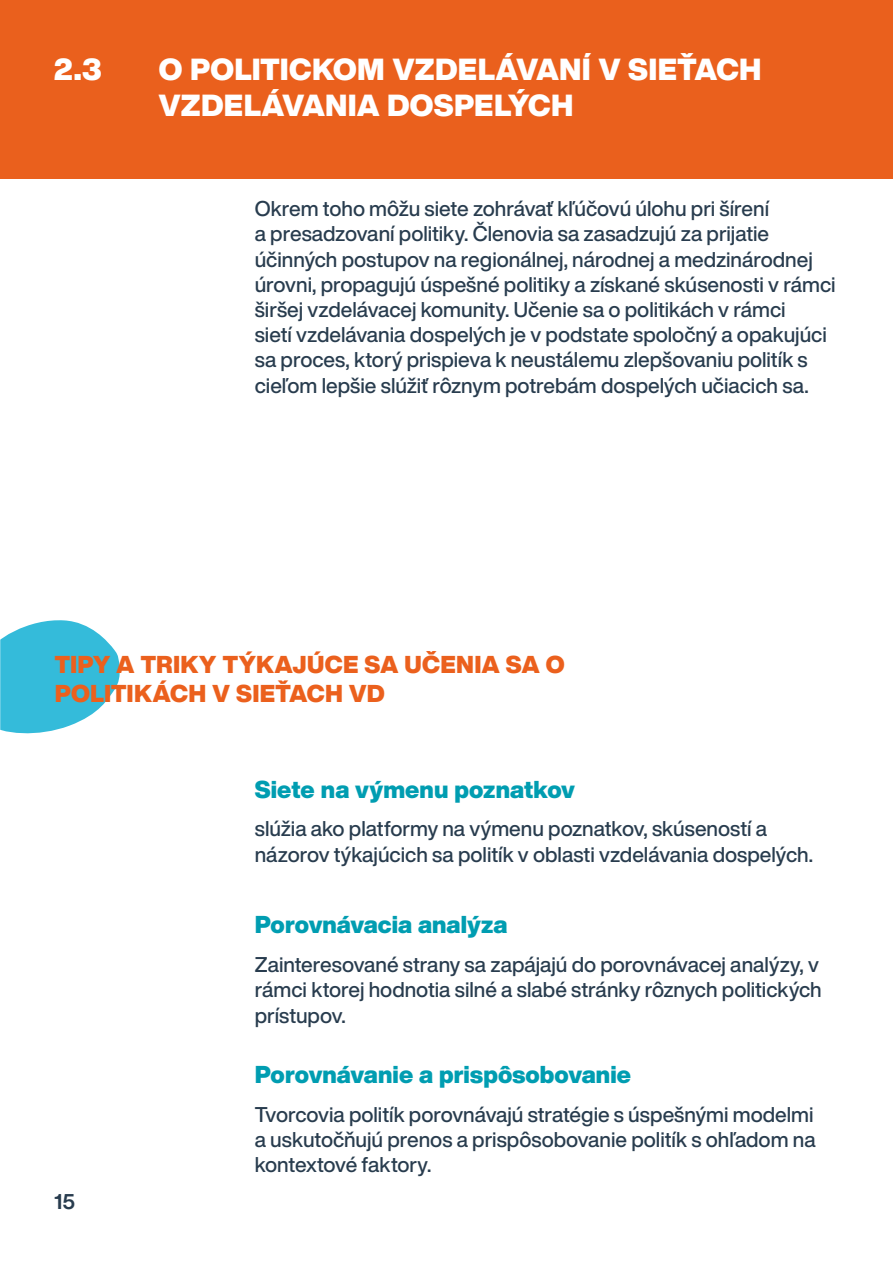
<style>
.page{position:relative;width:893px;height:1263px;background:#fff}
.page>*{position:absolute;margin:0;border:0;box-sizing:border-box;transform-origin:0 0}
.t1{font:900 30px/36px "Helvetica Now Display";letter-spacing:.01em;color:#fff}
.t2{font:900 24px "Helvetica Now Display";letter-spacing:.005em;color:#009db1}
.t3{font:900 24px/28.8px "Helvetica Now Display";letter-spacing:.01em;color:#eb601d}
.t4{font:500 21px/25.2px "Helvetica Now Display";color:#283c4e}
.t5{font:700 21px "Helvetica Now Display";color:#283c4e}
</style>
<div class="page">
<div style="left:0;top:0;width:893px;height:179px;background:#ea601d"></div>
<svg style="left:0;top:620px;width:120px;height:114px"></svg>
<h1 class="t1" style="left:54px;top:52px;width:49px">2.3</h1>
<h1 class="t1" style="left:159px;top:52px;width:604px">O POLITICKOM VZDELÁVANÍ V SIEŤACH<br>VZDELÁVANIA DOSPELÝCH</h1>
<p class="t4" style="left:255px;top:196px;width:582px">Okrem toho môžu siete zohrávať kľúčovú úlohu pri šírení<br>a presadzovaní politiky. Členovia sa zasadzujú za prijatie účinných postupov na regionálnej, národnej a medzinárodnej úrovni, propagujú úspešné politiky a získané skúsenosti v rámci širšej vzdelávacej komunity. Učenie sa o politikách v rámci<br>sietí vzdelávania dospelých je v podstate spoločný a opakujúci sa proces, ktorý prispieva k neustálemu zlepšovaniu politík s cieľom lepšie slúžiť rôznym potrebám dospelých učiacich sa.</p>
<p class="t3" style="left:55px;top:650px;width:512px">TIPY A TRIKY TÝKAJÚCE SA UČENIA SA O<br>POLITIKÁCH V SIEŤACH VD</p>
<p class="t2" style="left:255px;top:772px;width:322px">Siete na výmenu poznatkov</p>
<p class="t4" style="left:255px;top:816px;width:560px">slúžia ako platformy na výmenu poznatkov, skúseností a názorov týkajúcich sa politík v oblasti vzdelávania dospelých.</p>
<p class="t2" style="left:255px;top:908px;width:254px">Porovnávacia analýza</p>
<p class="t4" style="left:255px;top:952px;width:569px">Zainteresované strany sa zapájajú do porovnávacej analýzy, v rámci ktorej hodnotia silné a slabé stránky rôznych politických prístupov.</p>
<p class="t2" style="left:255px;top:1058px;width:378px">Porovnávanie a prispôsobovanie</p>
<p class="t5" style="left:54px;top:1187px;width:23px">15</p>
<p class="t4" style="left:255px;top:1101px;width:562px;text-align:justify">Tvorcovia politík porovnávajú stratégie s úspešnými modelmi a uskutočňujú prenos a prispôsobovanie politík s ohľadom na kontextové faktory.</p>
</div>
